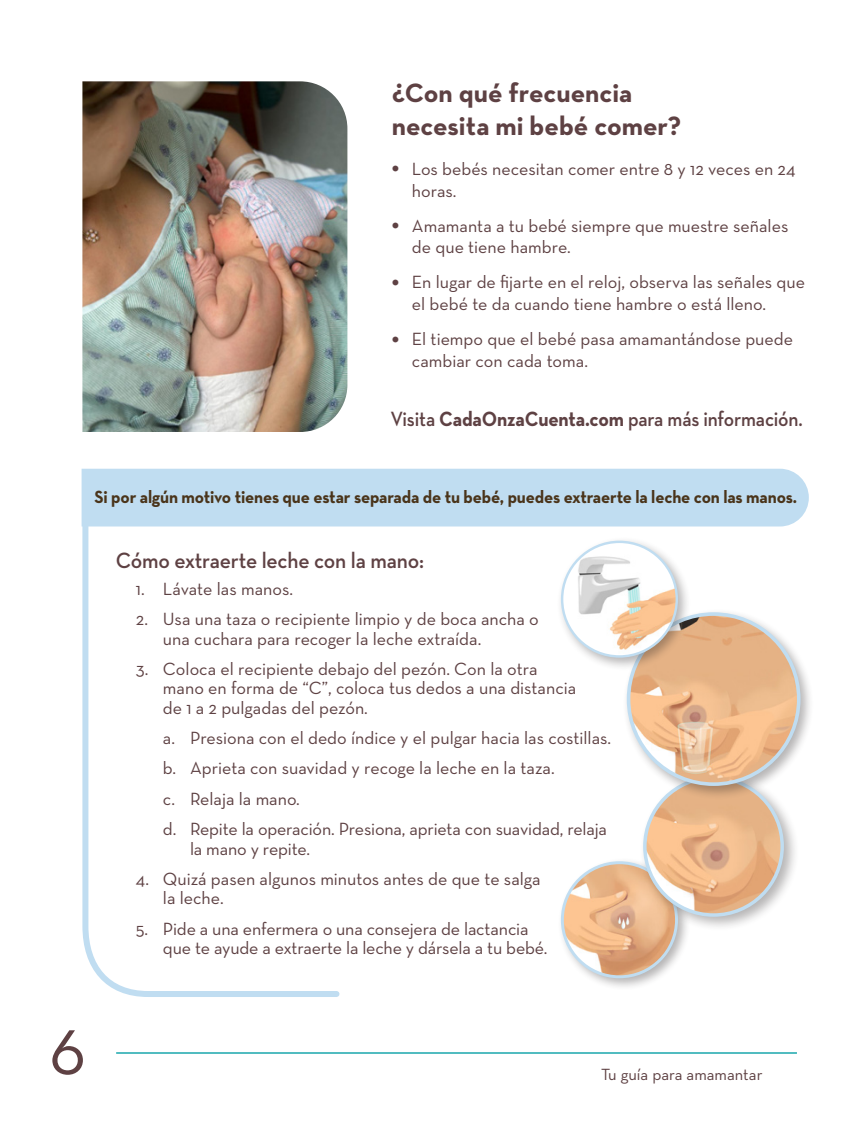
<style>
.page{position:relative;width:851px;height:1134px;background:#fff}
.page>*{position:absolute;margin:0;border:0;box-sizing:border-box;transform-origin:0 0}
.t1{font:72px "Neutraface Text";color:#5e4143}
.Chapter_Header{font:700 27px/32.4px "Neutraface Text";color:#5e4143}
.Sub_Header{font:600 22.5px "Neutraface Text";letter-spacing:-.01em;color:#5e4143;scale:.95 1}
.Sub_Header-2{font:600 21px "Neutraface Text";letter-spacing:-.01em;color:#5e4143;scale:.92 1}
.t2{font:18px/19.5px "Neutraface Text";color:#5e4143}
.Body{font:700 18px "Neutraface Text";letter-spacing:-.01em;color:#4a341a;scale:.95 1}
.t3{font:16.5px "Neutraface Text";color:#5e4143}
.s1{font-weight:700;font-size:27px}
.s2{font-weight:700}
</style>
<div class="page">
<img style="left:82px;top:81px;width:265px;height:351px">
<svg style="left:81px;top:495px;width:261px;height:502px"></svg>
<div style="left:82px;top:469px;width:726px;height:57px;background:#c0ddf1"></div>
<div style="left:557px;top:857px;width:133px;height:134px;background:#231f20;opacity:.33"></div>
<img style="left:562px;top:863px;width:114px;height:114px;border-radius:57px">
<div style="left:561px;top:861px;width:117px;height:117px;border:3px solid #c0ddf1;border-radius:50%"></div>
<div style="left:638px;top:771px;width:161px;height:161px;background:#231f20;opacity:.33"></div>
<img style="left:644px;top:778px;width:138px;height:137px;border-radius:69px">
<div style="left:622px;top:608px;width:192px;height:192px;background:#231f20;opacity:.33"></div>
<img style="left:628px;top:614px;width:169px;height:170px">
<div style="left:626px;top:612px;width:174px;height:174px;border:4px solid #c0ddf1;border-radius:50%"></div>
<div style="left:556px;top:536px;width:135px;height:135px;background:#231f20;opacity:.33"></div>
<svg style="left:562px;top:542px;width:114px;height:114px"></svg>
<img style="left:572px;top:550px;width:104px;height:106px">
<div style="left:561px;top:541px;width:117px;height:117px;border:2px solid #c0ddf1;border-radius:50%"></div>
<hr style="left:116px;top:1052px;width:681px;height:2px;background:#18a7ac">
<h3 class="Chapter_Header" style="left:392px;top:77px;width:291px">¿Con qué frecuencia necesita mi bebé comer?</h3>
<p class="t2" style="left:412px;top:158px;width:385px;line-height:21.6px;text-indent:-20px"><span class="s1">•</span> Los bebés necesitan comer entre 8 y 12 veces en 24 horas.</p>
<p class="t2" style="left:412px;top:214px;width:378px;line-height:21.6px;text-indent:-20px"><span class="s1">•</span> Amamanta a tu bebé siempre que muestre señales de que tiene hambre.</p>
<p class="t2" style="left:412px;top:271px;width:394px;line-height:21.6px;text-indent:-20px"><span class="s1">•</span> En lugar de fijarte en el reloj, observa las señales que el bebé te da cuando tiene hambre o está lleno.</p>
<p class="t2" style="left:412px;top:328px;width:382px;line-height:21.6px;text-indent:-20px"><span class="s1">•</span> El tiempo que el bebé pasa amamantándose puede cambiar con cada toma.</p>
<p class="Sub_Header-2" style="left:390px;top:405px;width:449px">Visita <span class="s2">CadaOnzaCuenta.com</span> para más información.</p>
<p class="Body" style="left:94px;top:486px;width:741px">Si por algún motivo tienes que estar separada de tu bebé, puedes extraerte la leche con las manos.</p>
<p class="Sub_Header" style="left:116px;top:547px;width:326px">Cómo extraerte leche con la mano:</p>
<p class="t2" style="left:136px;top:579px;width:158px">1. Lávate las manos.</p>
<p class="t2" style="left:163px;top:609px;width:377px;text-indent:-27px">2. Usa una taza o recipiente limpio y de boca ancha o una cuchara para recoger la leche extraída.</p>
<p class="t2" style="left:163px;top:659px;width:415px;text-indent:-27px">3. Coloca el recipiente debajo del pezón. Con la otra mano en forma de “C”, coloca tus dedos a una distancia de 1 a 2 pulgadas del pezón.</p>
<p class="t2" style="left:163px;top:728px;width:450px">a. Presiona con el dedo índice y el pulgar hacia las costillas.</p>
<p class="t2" style="left:163px;top:758px;width:393px">b. Aprieta con suavidad y recoge la leche en la taza.</p>
<p class="t2" style="left:163px;top:789px;width:138px">c. Relaja la mano.</p>
<p class="t2" style="left:190px;top:819px;width:418px;text-indent:-27px">d. Repite la operación. Presiona, aprieta con suavidad, relaja la mano y repite.</p>
<p class="t2" style="left:163px;top:869px;width:379px;text-indent:-27px">4. Quizá pasen algunos minutos antes de que te salga la leche.</p>
<p class="t2" style="left:163px;top:918px;width:386px;text-indent:-27px">5. Pide a una enfermera o una consejera de lactancia que te ayude a extraerte la leche y dársela a tu bebé.</p>
<h1 class="t1" style="left:49px;top:1005px;width:38px">6</h1>
<p class="t3" style="left:601px;top:1064px;width:163px">Tu guía para amamantar</p>
</div>
